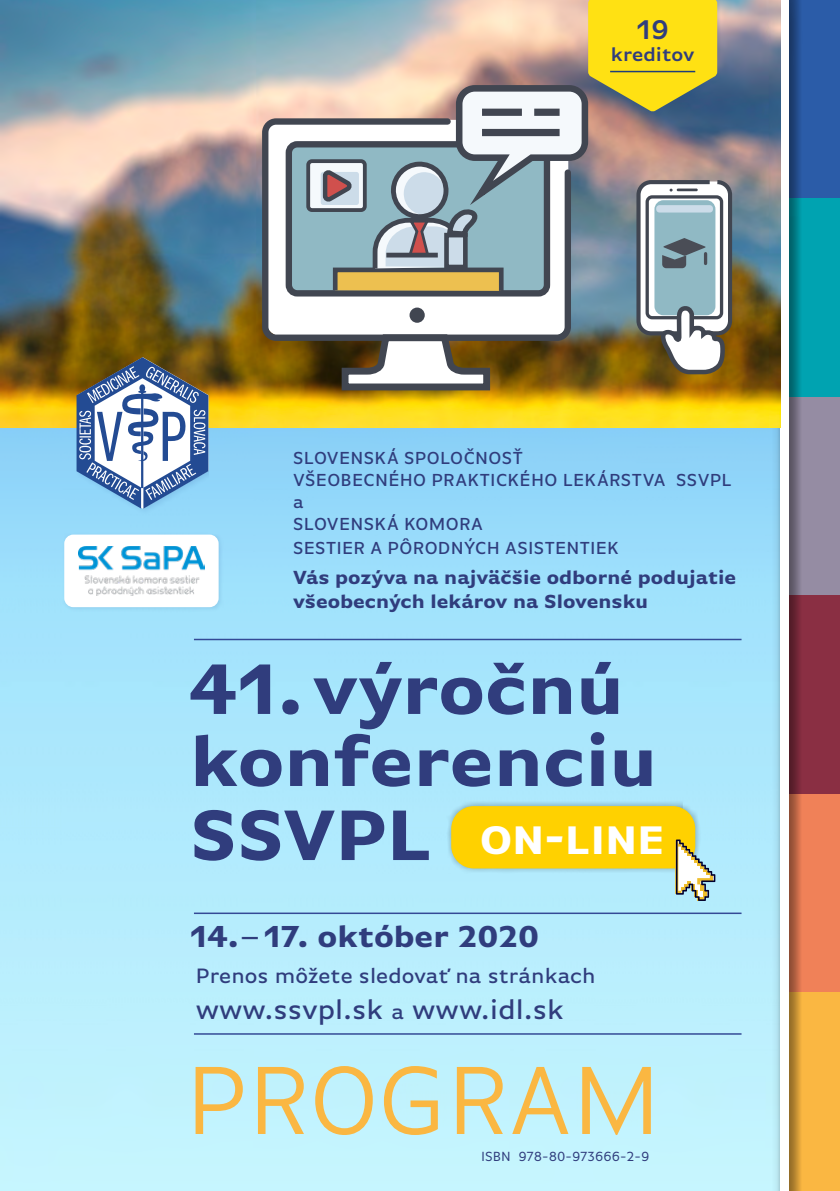
<style>
.page{position:relative;width:840px;height:1191px;background:#fff}
.page>*{position:absolute;margin:0;border:0;box-sizing:border-box;transform-origin:0 0}
.t1{font:102.2px "Basic Gothic Pro";color:#fab742}
.t2{font:700 75.2px/73px "Basic Gothic Pro";color:#303d7d}
.t3{font:700 42px "Basic Gothic Pro";letter-spacing:.01em;color:#fff}
.t4{font:700 32px "Basic Gothic Pro";color:#303d7d}
.t5{font:500 28.6px "Basic Gothic Pro";color:#303d7d}
.t6{font:600 28.6px "Basic Gothic Pro";color:#303d7d}
.t7{font:500 22px "Basic Gothic Pro";color:#303d7d}
.t8{font:700 20px/24px "Basic Gothic Pro";color:#303d7d}
.t9{font:600 20px "Basic Gothic Pro";color:#303d7d}
.t10{font:500 18.4px/22px "Basic Gothic Pro";letter-spacing:.015em;color:#303d7d}
.t11{font:14px "Basic Gothic Pro";color:#303d7d}
.s1{font-weight:400}
.s2{font-size:22px}
</style>
<div class="page">
<img style="left:0;top:428px;width:772px;height:763px">
<hr style="left:194px;top:639px;width:547px;height:1px;background:#344a96">
<hr style="left:194px;top:912px;width:547px;height:2px;background:#344a96">
<hr style="left:194px;top:1033px;width:547px;height:1px;background:#344a96">
<div style="left:782px;top:0;width:57px;height:198px;background:#2b5ca8"></div>
<div style="left:782px;top:198px;width:57px;height:199px;background:#00a3b1"></div>
<div style="left:782px;top:397px;width:57px;height:198px;background:#958ca3"></div>
<div style="left:782px;top:595px;width:57px;height:199px;background:#8a2f43"></div>
<div style="left:782px;top:794px;width:57px;height:198px;background:#f08158"></div>
<div style="left:782px;top:992px;width:57px;height:199px;background:#fab742"></div>
<div style="left:772px;top:0;width:31px;height:1191px;background:#000;opacity:.75"></div>
<div style="left:780px;top:0;width:8px;height:1191px;background:#fff"></div>
<div style="left:63px;top:533px;width:161px;height:79px;background:#234b93;opacity:.13"></div>
<div style="left:64px;top:534px;width:154px;height:73px;background:#fff;border-radius:9px"></div>
<img style="left:78px;top:546px;width:126px;height:49px">
<div style="left:446px;top:801px;width:254px;height:73px;background:#000;opacity:.3"></div>
<div style="left:451px;top:806px;width:243px;height:62px;background:#ffd100;border-radius:23px"></div>
<svg style="left:674px;top:839px;width:41px;height:62px"></svg>
<img style="left:0;top:0;width:780px;height:428px">
<div style="left:76px;top:355px;width:132px;height:160px;background:#234b93;opacity:.13"></div>
<svg style="left:76px;top:357px;width:132px;height:151px"></svg>
<div style="left:587px;top:0;width:134px;height:115px;background:#234b93;opacity:.13"></div>
<svg style="left:259px;top:115px;width:315px;height:229px"></svg>
<svg style="left:338px;top:331px;width:155px;height:63px"></svg>
<div style="left:289px;top:144px;width:257px;height:149px;background:#90b9c4;border-radius:8px"></div>
<div style="left:285px;top:141px;width:265px;height:155px;border:6px solid #414651;border-radius:8px"></div>
<div style="left:308px;top:161px;width:56px;height:49px;background:#f5f9fc;border-radius:4px"></div>
<div style="left:306px;top:159px;width:60px;height:53px;border:4px solid #414651;border-radius:4px"></div>
<div style="left:409px;top:307px;width:15px;height:16px;background:#414651;border-radius:8px"></div>
<svg style="left:639px;top:181px;width:90px;height:151px"></svg>
<div style="left:654px;top:200px;width:61px;height:115px;background:#90b9c4;border-radius:9px"></div>
<div style="left:645px;top:195px;width:77px;height:124px;border:3px solid #414651;border-radius:5px"></div>
<div style="left:636px;top:180px;width:95px;height:155px;border:4px solid #414651;border-radius:13px"></div>
<svg style="left:657px;top:302px;width:70px;height:74px"></svg>
<svg style="left:320px;top:0;width:396px;height:295px"></svg>
<h3 class="t6" style="left:636px;top:13px;width:34px">19</h3>
<p class="t9" style="left:610px;top:43px;width:85px">kreditov</p>
<p class="t10" style="left:293px;top:447px;width:440px">SLOVENSKÁ SPOLOČNOSŤ<br>VŠEOBECNÉHO PRAKTICKÉHO LEKÁRSTVA SSVPL a<br>SLOVENSKÁ KOMORA</p>
<p class="t10" style="left:293px;top:537px;width:327px">SESTIER A PÔRODNÝCH ASISTENTIEK</p>
<p class="t8" style="left:293px;top:565px;width:444px">Vás pozýva na najväčšie odborné podujatie všeobecných lekárov na Slovensku</p>
<h2 class="t2" style="left:189px;top:651px;width:469px">41.výročnú konferenciu<br>SSVPL</h2>
<h3 class="t3" style="left:479px;top:815px;width:186px">ON-LINE</h3>
<h3 class="t4" style="left:190px;top:918px;width:350px">14.<span class="s1">–</span>17. október 2020</h3>
<p class="t7" style="left:196px;top:963px;width:401px">Prenos môžete sledovať na stránkach</p>
<h3 class="t5" style="left:196px;top:993px;width:369px">www.ssvpl.sk <span class="s2">a</span> www.idl.sk</h3>
<h1 class="t1" style="left:185px;top:1042px;width:477px">PROGRAM</h1>
<p class="t11" style="left:480px;top:1147px;width:170px">ISBN 978-80-973666-2-9</p>
</div>
